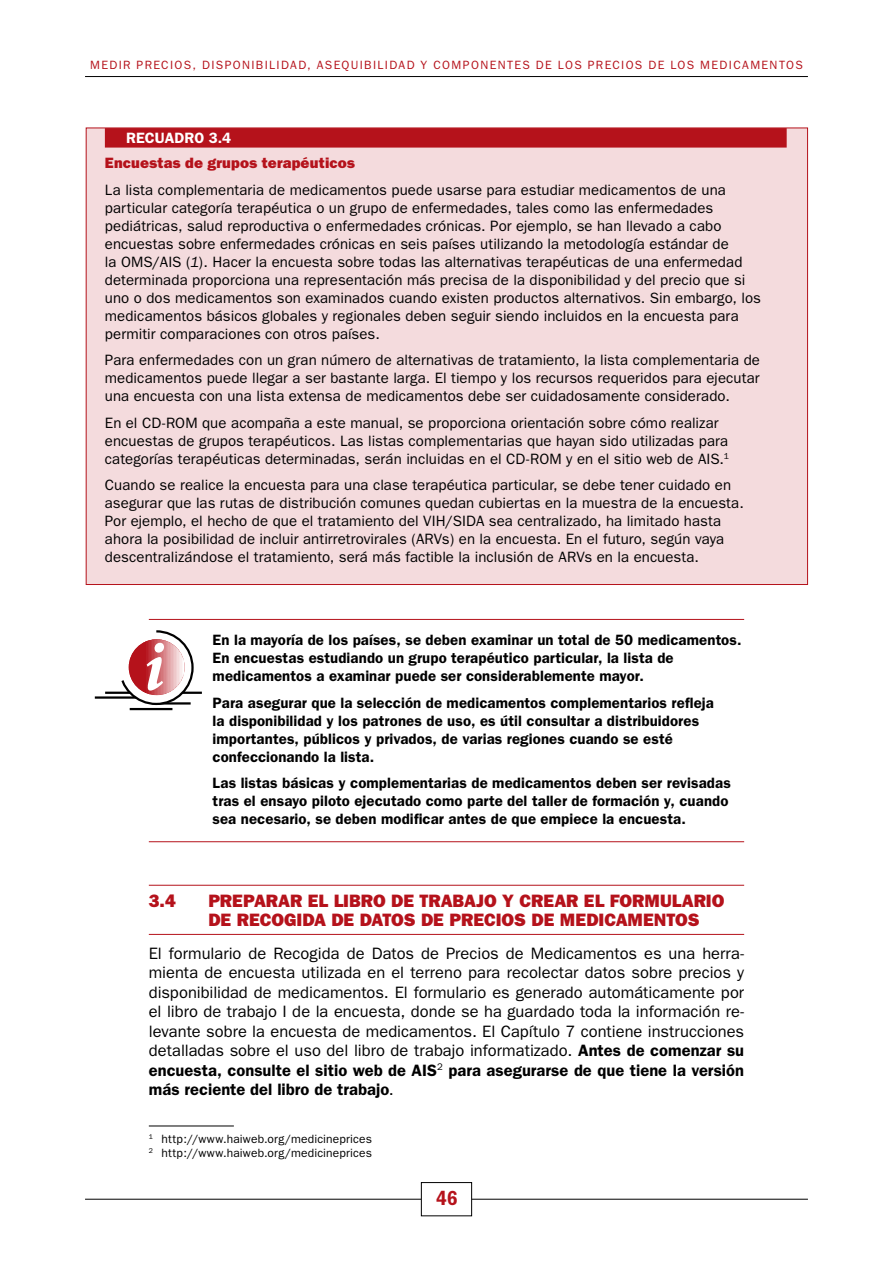
<style>
.page{position:relative;width:893px;height:1263px;background:#fff}
.page>*{position:absolute;margin:0;border:0;box-sizing:border-box;transform-origin:0 0}
.t1{font:600 condensed 21px "Franklin Gothic";color:#b5121b}
.t2{font:800 18px/19.5px "Franklin Gothic";color:#b5121b}
.t3{font:16.5px/19.5px "Franklin Gothic";color:#000;text-align:justify}
.t4{font:15px/18px "Franklin Gothic";letter-spacing:.005em;color:#000}
.t5{font:600 15px/18px "Franklin Gothic";letter-spacing:.005em;color:#000}
.t6{font:800 15px "Franklin Gothic";letter-spacing:.01em;color:#b5121b}
.t7{font:600 15px "Franklin Gothic";color:#fff}
.t8{font:12px "Franklin Gothic";letter-spacing:.115em;color:#b5121b}
.t9{font:12px/13.5px "Franklin Gothic";letter-spacing:.015em;color:#000}
.s1{font-style:italic}
.s2{font-weight:600}
</style>
<div class="page">
<hr style="left:85px;top:1199px;width:723px;height:1px;background:#000">
<div style="left:421px;top:1182px;width:51px;height:34px;background:#fff"></div>
<div style="left:421px;top:1182px;width:51px;height:34px;border:1px solid #000"></div>
<hr style="left:85px;top:76px;width:723px;height:1px;background:#000">
<div style="left:86px;top:128px;width:722px;height:457px;background:#f4dbdd;border:1px solid #b5121b"></div>
<hr style="left:149px;top:619px;width:595px;height:1px;background:#b5121b">
<hr style="left:149px;top:841px;width:595px;height:1px;background:#b5121b">
<hr style="left:149px;top:885px;width:595px;height:1px;background:#b5121b">
<hr style="left:149px;top:934px;width:595px;height:1px;background:#b5121b">
<div style="left:105px;top:128px;width:682px;height:20px;background:#b5121b"></div>
<hr style="left:105px;top:692px;width:97px;height:2px;background:#000">
<hr style="left:155px;top:702px;width:36px;height:2px;background:#000">
<hr style="left:95px;top:696px;width:42px;height:3px;background:#000">
<svg style="left:120px;top:631px;width:73px;height:73px"></svg>
<div style="left:119px;top:630px;width:75px;height:75px;border:2px solid #000;border-radius:50%"></div>
<svg style="left:129px;top:691px;width:8px;height:4px"></svg>
<svg style="left:137px;top:691px;width:8px;height:4px"></svg>
<hr style="left:145px;top:639px;width:2px;height:56px;background:#b5121b">
<hr style="left:147px;top:639px;width:1px;height:56px;background:#b81b24">
<hr style="left:148px;top:639px;width:1px;height:56px;background:#bb242d">
<hr style="left:150px;top:639px;width:1px;height:56px;background:#be2d35">
<hr style="left:151px;top:639px;width:1px;height:56px;background:#c0363e">
<hr style="left:152px;top:639px;width:2px;height:56px;background:#c34047">
<hr style="left:154px;top:639px;width:1px;height:56px;background:#c64950">
<hr style="left:155px;top:639px;width:2px;height:56px;background:#c95258">
<hr style="left:157px;top:639px;width:1px;height:56px;background:#cc5b61">
<hr style="left:158px;top:639px;width:2px;height:56px;background:#cf646a">
<hr style="left:160px;top:639px;width:1px;height:56px;background:#d16d73">
<hr style="left:161px;top:639px;width:2px;height:56px;background:#d4767b">
<hr style="left:163px;top:639px;width:1px;height:56px;background:#d77f84">
<hr style="left:164px;top:639px;width:2px;height:56px;background:#da888d">
<hr style="left:166px;top:639px;width:1px;height:56px;background:#dd9296">
<hr style="left:167px;top:639px;width:2px;height:56px;background:#e09b9f">
<hr style="left:169px;top:639px;width:1px;height:56px;background:#e3a4a7">
<hr style="left:170px;top:639px;width:2px;height:56px;background:#e5adb0">
<hr style="left:172px;top:639px;width:1px;height:56px;background:#e8b6b9">
<hr style="left:173px;top:639px;width:2px;height:56px;background:#ebbfc2">
<hr style="left:175px;top:639px;width:1px;height:56px;background:#eec8ca">
<hr style="left:176px;top:639px;width:2px;height:56px;background:#f1d1d3">
<hr style="left:178px;top:639px;width:1px;height:56px;background:#f4dbdc">
<hr style="left:179px;top:639px;width:2px;height:56px;background:#f6e4e5">
<hr style="left:181px;top:639px;width:1px;height:56px;background:#f9eded">
<hr style="left:182px;top:639px;width:2px;height:56px;background:#fcf6f6">
<hr style="left:184px;top:639px;width:1px;height:56px;background:#fff">
<hr style="left:130px;top:708px;width:42px;height:2px;background:#000">
<svg style="left:119px;top:630px;width:45px;height:61px"></svg>
<hr style="left:149px;top:1125px;width:85px;height:1px;background:#000">
<p class="t8" style="left:90px;top:58px;width:200px">Medir precios, dispon ibilidad</p>
<p class="t8" style="left:307px;top:58px;width:19px">, ase</p>
<p class="t8" style="left:342px;top:58px;width:57px">quibilidad</p>
<p class="t8" style="left:421px;top:58px;width:23px">y com</p>
<p class="t8" style="left:463px;top:58px;width:18px">ponen</p>
<p class="t8" style="left:507px;top:58px;width:60px">tesdelos</p>
<p class="t8" style="left:588px;top:58px;width:92px">precios de los</p>
<p class="t8" style="left:700px;top:58px;width:10px">med</p>
<p class="t8" style="left:729px;top:58px;width:15px">icamen</p>
<p class="t8" style="left:779px;top:58px;width:16px">tos</p>
<p class="t7" style="left:126px;top:129px;width:40px">Recuadro</p>
<p class="t7" style="left:209px;top:129px;width:24px">3.4</p>
<p class="t6" style="left:105px;top:154px;width:252px">ENCUESTAS DE GRUPOS TERAPÉUTICOS</p>
<p class="t4" style="left:105px;top:181px;width:657px">La lista complementaria de medicamentos puede usarse para estudiar medicamentos de una particular categoría terapéutica o un grupo de enfermedades, tales como las enfermedades pediátricas, salud reproductiva o enfermedades crónicas. Por ejemplo, se han llevado a cabo encuestas sobre enfermedades crónicas en seis países utilizando la metodología estándar de<br>la OMS/AIS (<span class="s1">1</span>). Hacer la encuesta sobre todas las alternativas terapéuticas de una enfermedad determinada proporciona una representación más precisa de la disponibilidad y del precio que si uno o dos medicamentos son examinados cuando existen productos alternativos. Sin embargo, los medicamentos básicos globales y regionales deben seguir siendo incluidos en la encuesta para permitir comparaciones con otros países.</p>
<p class="t4" style="left:105px;top:351px;width:657px;text-align:justify">Para enfermedades con un gran número de alternativas de tratamiento, la lista complementaria de medicamentos puede llegar a ser bastante larga. El tiempo y los recursos requeridos para ejecutar una encuesta con una lista extensa de medicamentos debe ser cuidadosamente considerado.</p>
<p class="t4" style="left:105px;top:414px;width:626px">En el CD-ROM que acompaña a este manual, se proporciona orientación sobre cómo realizar encuestas de grupos terapéuticos. Las listas complementarias que hayan sido utilizadas para categorías terapéuticas determinadas, serán incluidas en el CD-ROM y en el sitio web de AIS.<sup>1</sup></p>
<p class="t4" style="left:105px;top:476px;width:640px">Cuando se realice la encuesta para una clase terapéutica particular, se debe tener cuidado en asegurar que las rutas de distribución comunes quedan cubiertas en la muestra de la encuesta.<br>Por ejemplo, el hecho de que el tratamiento del VI H/SI DA sea centralizado, ha limitado hasta ahora la posibilidad de incluir antirretrovirales (ARVs) en la encuesta. En el futuro, según vaya descentralizándose el tratamiento, será más factible la inclusión de ARVs en la encuesta.</p>
<p class="t5" style="left:213px;top:631px;width:530px">En la mayoría de los países, se deben examinar un total de 50 medicamentos.<br>En encuestas estudiando un grupo terapéutico particular, la lista de medicamentos a examinar puede ser considerablemente mayor.</p>
<p class="t5" style="left:213px;top:694px;width:503px">Para asegurar que la selección de medicamentos complementarios refleja la disponibilidad y los patrones de uso, es útil consultar a distribuidores importantes, públicos y privados, de varias regiones cuando se esté confeccionando la lista.</p>
<p class="t5" style="left:213px;top:774px;width:520px">Las listas básicas y complementarias de medicamentos deben ser revisadas tras el ensayo piloto ejecutado como parte del taller de formación y, cuando sea necesario, se deben modificar antes de que empiece la encuesta.</p>
<p class="t2" style="left:149px;top:891px;width:28px">3.4</p>
<p class="t2" style="left:208px;top:891px;width:517px">PREPARAR EL LIBRO DE TRABAJO Y CREAR EL FORMULARIO<br>DE RECOGIDA DE DATOS DE PRECIOS DE MEDICAMENTOS</p>
<p class="t3" style="left:149px;top:943px;width:597px">El formulario de Recogida de Datos de Precios de Medicamentos es una herra&shy;mienta de encuesta utilizada en el terreno para recolectar datos sobre precios y disponibilidad de medicamentos. El formulario es generado automáticamente por el libro de trabajo I de la encuesta, donde se ha guardado toda la información re&shy;levante sobre la encuesta de medicamentos. El Capítulo 7 contiene instrucciones detalladas sobre el uso del libro de trabajo informatizado. <span class="s2">Antes de comenzar su encuesta, consulte el sitio web de AIS</span><sup>2</sup> <span class="s2">para asegurarse de que tiene la versión más reciente del libro de trabajo</span>.</p>
<p class="t9" style="left:149px;top:1132px;width:225px"><sup>1</sup> http://www.haiweb.org/medicineprices<br><sup>2</sup> http://www.haiweb.org/medicineprices</p>
<h1 class="t1" style="left:436px;top:1186px;width:23px">46</h1>
</div>
